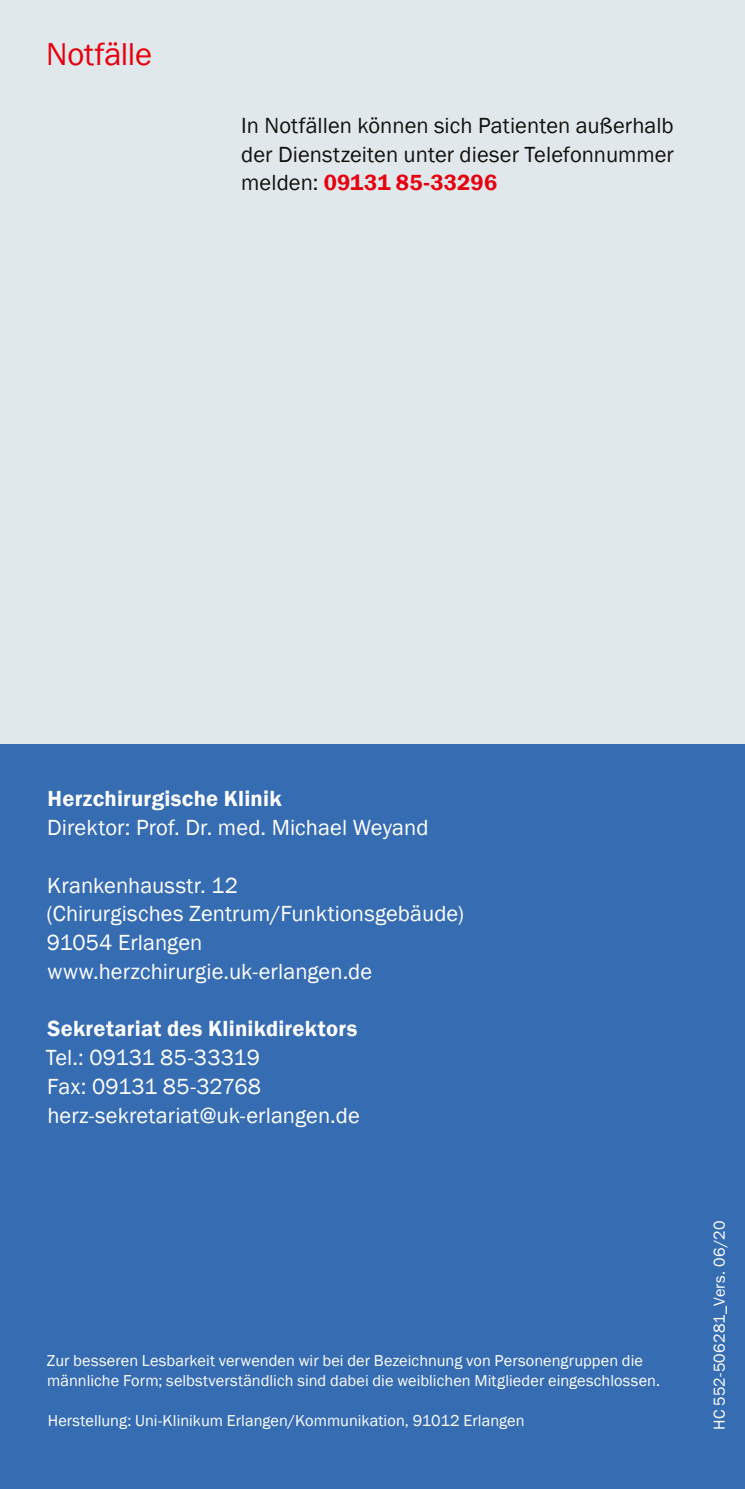
<style>
.page{position:relative;width:745px;height:1489px;background:#fff}
.page>*{position:absolute;margin:0;border:0;box-sizing:border-box;transform-origin:0 0}
.Überschrift_-_Blau{font:32.5px "Franklin Gothic";letter-spacing:-.005em;color:#e7000e}
.Adressblock_Book{font:22.5px/28.8px "Franklin Gothic";letter-spacing:.005em;color:#fff}
.Fließtext{font:22.5px/28.8px "Franklin Gothic";color:#12120d;text-align:justify}
.Adressblock_Demi{font:22.5px/28.8px "Franklin Gothic";letter-spacing:.005em;color:#fff}
.Herausgeber{font:16.25px/20px "Franklin Gothic";letter-spacing:.005em;color:#fff}
.s1{font-weight:600;color:#e7000e}
.s2{font-weight:600}
</style>
<div class="page">
<div style="left:0;top:0;width:744px;height:781px;background:#e1e8ec"></div>
<div style="left:0;top:744px;width:744px;height:744px;background:#366cb1"></div>
<h2 class="Überschrift_-_Blau" style="left:46px;top:34px;width:107px">Notfälle</h2>
<p class="Fließtext" style="left:241px;top:111px;width:434px">In Notfällen können sich Patienten außerhalb der Dienstzeiten unter dieser Telefonnummer melden: <span class="s1">09131 85-33296</span></p>
<p class="Adressblock_Demi" style="left:47px;top:785px;width:382px"><span class="s2">Herzchirurgische Klinik<br></span>Direktor: Prof. Dr. med. Michael Weyand</p>
<p class="Adressblock_Book" style="left:47px;top:871px;width:419px">Krankenhausstr. 12<br>(Chirurgisches Zentrum/Funktionsgebäude)<br>91054 Erlangen www.herzchirurgie.uk-erlangen.de</p>
<p class="Adressblock_Book" style="left:46px;top:1015px;width:315px"><span class="s2">Sekretariat des Klinikdirektors<br></span>Tel.: 09131 85-33319<br>Fax: 09131 85-32768 herz-sekretariat@uk-erlangen.de</p>
<p class="Herausgeber" style="left:47px;top:1350px;width:614px">Zur besseren Lesbarkeit verwenden wir bei der Bezeichnung von Personengruppen die männliche Form; selbstverständlich sind dabei die weiblichen Mitglieder eingeschlossen.</p>
<p class="Herausgeber" style="left:48px;top:1410px;width:478px">Herstellung: Uni-Klinikum Erlangen/Kommunikation, 91012 Erlangen</p>
<p class="Herausgeber" style="left:709px;top:1429px;width:211px;rotate:-90deg">HC 552-506281_Vers. 06/20</p>
</div>
